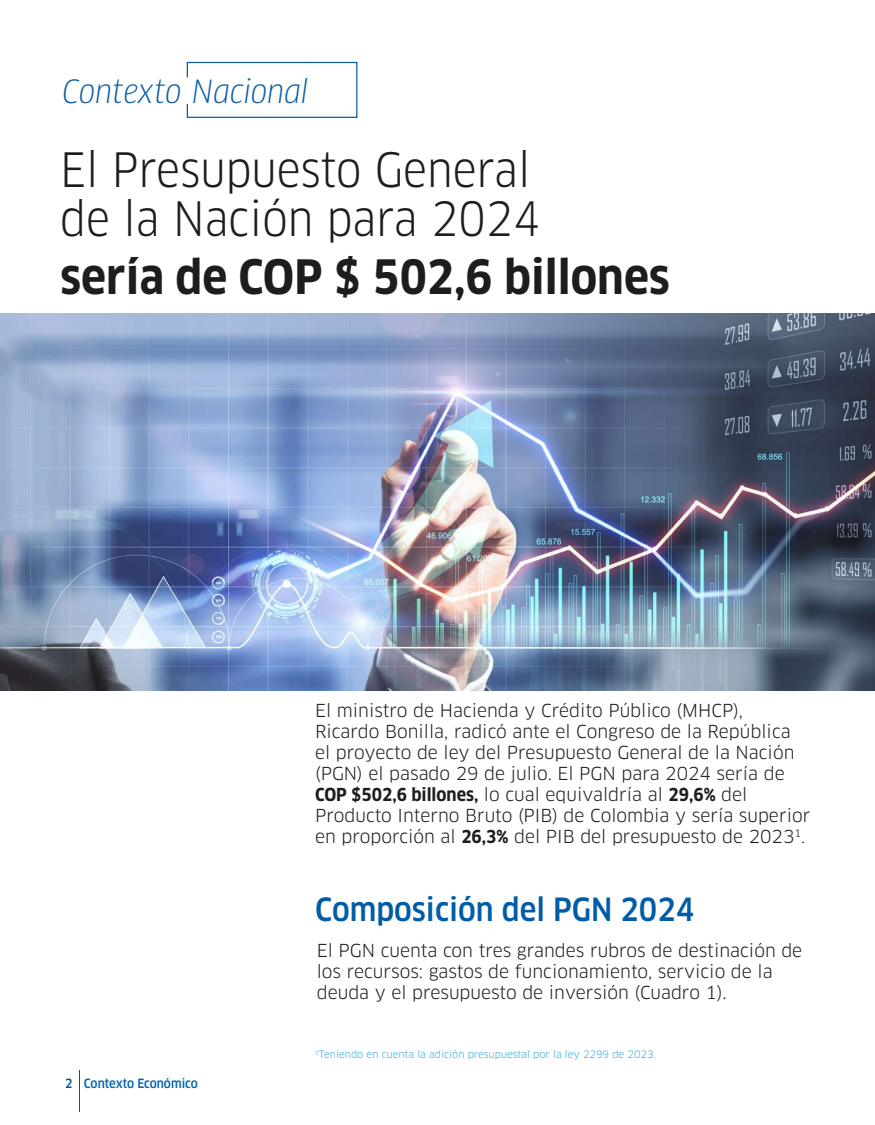
<style>
.page{position:relative;width:875px;height:1125px;background:#fff}
.page>*{position:absolute;margin:0;border:0;box-sizing:border-box;transform-origin:0 0}
.t1{font:46.25px/48.6px "Clan Pro Narr";color:#1d1d1b}
.t2{font:700 46.25px "Clan Pro Narr";color:#1d1d1b}
.t3{font:500 31.25px "Clan Pro Narr";color:#005ca6}
.t4{font:italic 31.25px "Clan Pro Narr";color:#085da5}
.t5{font:17.5px/21px "Clan Pro";color:#1d1d1b}
.t6{font:700 17.5px "Clan Pro Narr";color:#1d1d1b}
.t7{font:500 12.5px "Clan Pro Narr";color:#0066b0}
.t8{font:10px "Clan Pro";color:#36a9e1}
.s1{font-family:"Clan Pro";font-weight:400}
.s2{font-family:"Clan Pro Narr";font-weight:700}
.s3{color:#005395}
</style>
<div class="page">
<img style="left:0;top:314px;width:875px;height:377px">
<svg style="left:186px;top:61px;width:172px;height:57px"></svg>
<hr style="left:79px;top:1070px;width:1px;height:41px;background:#005395">
<h2 class="t4" style="left:62px;top:73px;width:247px">Contexto Nacional</h2>
<h1 class="t1" style="left:60px;top:146px;width:482px">El Presupuesto General de la Nación para 2024</h1>
<h1 class="t2" style="left:60px;top:250px;width:611px">sería de COP $ 502,6 billones</h1>
<p class="t5" style="left:315px;top:700px;width:481px">El ministro de Hacienda y Crédito Público (MHCP), Ricardo Bonilla, radicó ante el Congreso de la República el proyecto de ley del Presupuesto General de la Nación (PGN) el pasado 29 de julio. El PGN para 2024 sería de</p>
<p class="t6" style="left:315px;top:785px;width:434px">COP $502,6 billones, <span class="s1">lo cual equivaldría al</span> 29,6% <span class="s1">del</span></p>
<p class="t5" style="left:315px;top:805px;width:497px">Producto Interno Bruto (PIB) de Colombia y sería superior en proporción al <span class="s2">26,3%</span> del PIB del presupuesto de 2023<sup>1</sup>.</p>
<h2 class="t3" style="left:315px;top:891px;width:380px">Composición del PGN 2024</h2>
<p class="t5" style="left:317px;top:940px;width:487px">El PGN cuenta con tres grandes rubros de destinación de los recursos: gastos de funcionamiento, servicio de la deuda y el presupuesto de inversión (Cuadro 1).</p>
<p class="t7" style="left:65px;top:1077px;width:134px"><span class="s3">2</span> Contexto Económico</p>
<p class="t8" style="left:315px;top:1049px;width:342px"><sup>1</sup>Teniendo en cuenta la adición presupuestal por la ley 2299 de 2023.</p>
</div>
